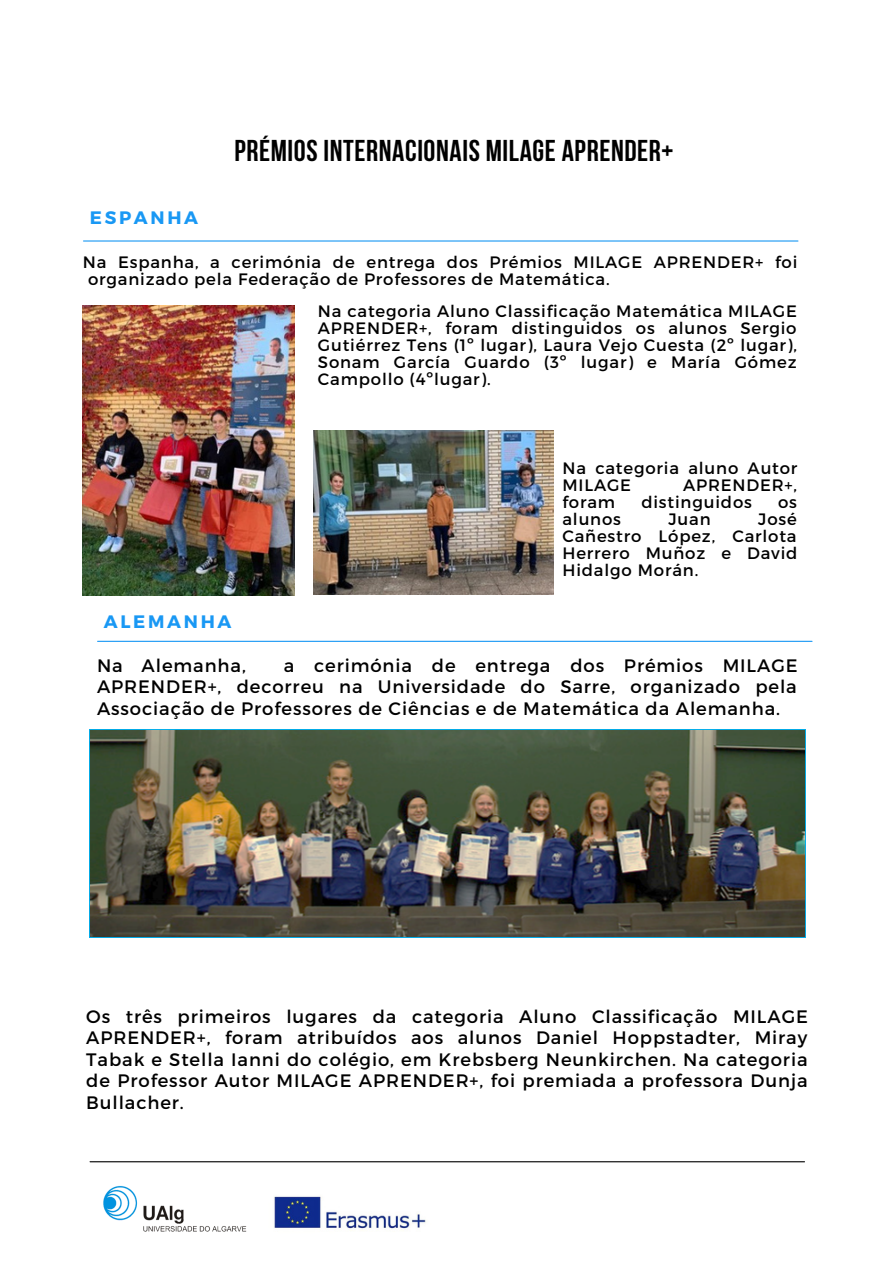
<style>
.page{position:relative;width:894px;height:1264px;background:#fff}
.page>*{position:absolute;margin:0;border:0;box-sizing:border-box;transform-origin:0 0}
.t1{font:700 30px "Bebas Neue";letter-spacing:.02em;color:#000}
.t2{font:18px/21.5px "Montserrat";letter-spacing:.05em;color:#000;text-align:justify}
.t3{font:700 18px "Montserrat";letter-spacing:.15em;color:#1998f4}
.t4{font:16.5px/17px "Montserrat";letter-spacing:.05em;color:#000}
</style>
<div class="page">
<hr style="left:83px;top:240px;width:714px;height:1px;background:#1998f4">
<img style="left:274px;top:1196px;width:152px;height:35px">
<img style="left:103px;top:1185px;width:144px;height:47px">
<hr style="left:90px;top:1161px;width:714px;height:1px;background:#000">
<img style="left:83px;top:306px;width:212px;height:289px">
<img style="left:313px;top:430px;width:240px;height:164px">
<hr style="left:98px;top:640px;width:713px;height:2px;background:#1998f4">
<img style="left:89px;top:729px;width:715px;height:208px">
<p class="t3" style="left:90px;top:206px;width:110px">ESPANHA</p>
<h1 class="t1" style="left:234px;top:139px;width:440px">PRÉMIOS INTERNACIONAIS MILAGE APRENDER+</h1>
<p class="t4" style="left:88px;top:253px;width:710px;text-indent:-5px">Na Espanha, a cerimónia de entrega dos Prémios MILAGE APRENDER+ foi organizado pela Federação de Professores de Matemática.</p>
<p class="t4" style="left:318px;top:302px;width:480px;text-align:justify">Na categoria Aluno Classificação Matemática MILAGE APRENDER+, foram distinguidos os alunos Sergio Gutiérrez Tens (1º lugar), Laura Vejo Cuesta (2º lugar), Sonam García Guardo (3º lugar) e María Gómez Campollo (4ºlugar).</p>
<p class="t4" style="left:562px;top:459px;width:236px">Na categoria aluno Autor<br>MILAGE</p>
<p class="t4" style="left:683px;top:476px;width:115px">APRENDER+,</p>
<p class="t4" style="left:562px;top:493px;width:54px">foram</p>
<p class="t4" style="left:641px;top:493px;width:112px">distinguidos</p>
<p class="t4" style="left:777px;top:493px;width:20px">os</p>
<p class="t4" style="left:562px;top:510px;width:60px">alunos</p>
<p class="t4" style="left:668px;top:510px;width:44px">Juan</p>
<p class="t4" style="left:562px;top:510px;width:236px;text-align:justify;text-indent:196px">José Cañestro López, Carlota Herrero Muñoz e David Hidalgo Morán.</p>
<p class="t3" style="left:104px;top:610px;width:129px">ALEMANHA</p>
<p class="t2" style="left:97px;top:653px;width:150px">Na Alemanha,</p>
<p class="t2" style="left:97px;top:653px;width:701px;text-indent:187px">a cerimónia de entrega dos Prémios MILAGE APRENDER+, decorreu na Universidade do Sarre, organizado pela Associação de Professores de Ciências e de Matemática da Alemanha.</p>
<p class="t2" style="left:86px;top:1005px;width:723px">Os três primeiros lugares da categoria Aluno Classificação MILAGE APRENDER+, foram atribuídos aos alunos Daniel Hoppstadter, Miray Tabak e Stella Ianni do colégio, em Krebsberg Neunkirchen. Na categoria de Professor Autor MILAGE APRENDER+, foi premiada a professora Dunja Bullacher.</p>
</div>
